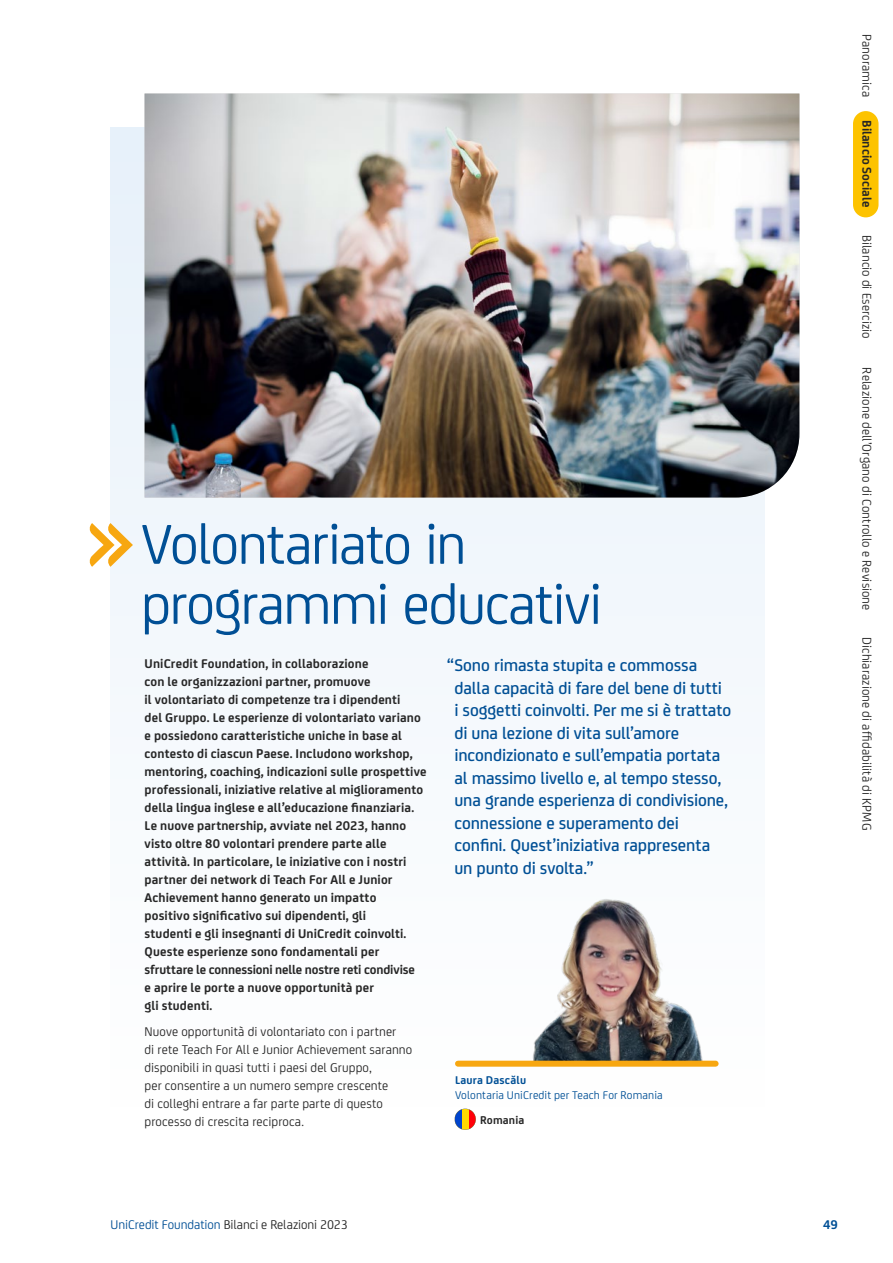
<style>
.page{position:relative;width:893px;height:1263px;background:#fff}
.page>*{position:absolute;margin:0;border:0;box-sizing:border-box;transform-origin:0 0}
.t1{font:60px/60px "Uni Credit";letter-spacing:-.025em;color:#004f95}
.t2{font:500 18px/22.5px "Uni Credit";letter-spacing:-.005em;color:#004f95}
.t3{font:700 13.5px/18px "Uni Credit";letter-spacing:.01em;color:#262626}
.t4{font:13.5px/18px "Uni Credit";letter-spacing:.005em;color:#262626}
.t5{font:700 13.5px "Uni Credit";color:#004f95}
.t6{font:12px "Uni Credit";letter-spacing:.01em;color:#004f95}
.t7{font:700 12px "Uni Credit";letter-spacing:.015em;color:#004f95}
.t8{font:700 12px "Uni Credit";letter-spacing:.015em;color:#262626}
.s1{color:#004f95}
</style>
<div class="page">
<div style="left:111px;top:128px;width:654px;height:1071px;background:#f7fafd"></div>
<img style="left:145px;top:94px;width:654px;height:403px">
<img style="left:513px;top:899px;width:203px;height:162px">
<svg style="left:455px;top:1108px;width:21px;height:22px"></svg>
<svg style="left:89px;top:523px;width:44px;height:44px"></svg>
<div style="left:458px;top:1061px;width:258px;height:6px;background:#f7a711"></div>
<div style="left:853px;top:111px;width:25px;height:106px;background:#fdc300;border-radius:13px"></div>
<h1 class="t1" style="left:141px;top:510px;width:463px">Volontariato in programmi educativi</h1>
<p class="t3" style="left:145px;top:654px;width:283px">UniCredit Foundation, in collaborazione<br>con le organizzazioni partner, promuove<br>il volontariato di competenze tra i dipendenti<br>del Gruppo. Le esperienze di volontariato variano e possiedono caratteristiche uniche in base al contesto di ciascun Paese. Includono workshop, mentoring, coaching, indicazioni sulle prospettive professionali, iniziative relative al miglioramento della lingua inglese e all’educazione finanziaria.<br>Le nuove partnership, avviate nel 2023, hanno visto oltre 80 volontari prendere parte alle attività. In particolare, le iniziative con i nostri partner dei network di Teach For All e Junior Achievement hanno generato un impatto<br>positivo significativo sui dipendenti, gli<br>studenti e gli insegnanti di UniCredit coinvolti.<br>Queste esperienze sono fondamentali per sfruttare le connessioni nelle nostre reti condivise<br>e aprire le porte a nuove opportunità per<br>gli studenti.</p>
<p class="t4" style="left:145px;top:1022px;width:269px">Nuove opportunità di volontariato con i partner<br>di rete Teach For All e Junior Achievement saranno disponibili in quasi tutti i paesi del Gruppo,<br>per consentire a un numero sempre crescente<br>di colleghi entrare a far parte parte di questo processo di crescita reciproca.</p>
<p class="t2" style="left:454px;top:653px;width:278px;text-indent:-7px">“Sono rimasta stupita e commossa dalla capacità di fare del bene di tutti<br>i soggetti coinvolti. Per me si è trattato di una lezione di vita sull’amore incondizionato e sull’empatia portata al massimo livello e, al tempo stesso, una grande esperienza di condivisione, connessione e superamento dei confini. Quest’iniziativa rappresenta un punto di svolta.”</p>
<p class="t7" style="left:455px;top:1071px;width:73px">Laura Dascălu</p>
<p class="t6" style="left:455px;top:1087px;width:209px">Volontaria UniCredit per Teach For Romania</p>
<p class="t8" style="left:480px;top:1111px;width:46px">Romania</p>
<p class="t4" style="left:877px;top:34px;width:64px;rotate:90deg">Panoramica</p>
<p class="t3" style="left:877px;top:120px;width:89px;rotate:90deg">Bilancio Sociale</p>
<p class="t4" style="left:877px;top:235px;width:106px;rotate:90deg">Bilancio di Esercizio</p>
<p class="t4" style="left:877px;top:367px;width:245px;rotate:90deg">Relazione dell’Organo di Controllo e Revisione</p>
<p class="t4" style="left:877px;top:637px;width:195px;rotate:90deg">Dichiarazione di affidabilità di KPMG</p>
<p class="t4" style="left:111px;top:1215px;width:239px"><span class="s1">UniCredit Foundation</span> Bilanci e Relazioni 2023</p>
<p class="t5" style="left:823px;top:1214px;width:16px">49</p>
</div>
